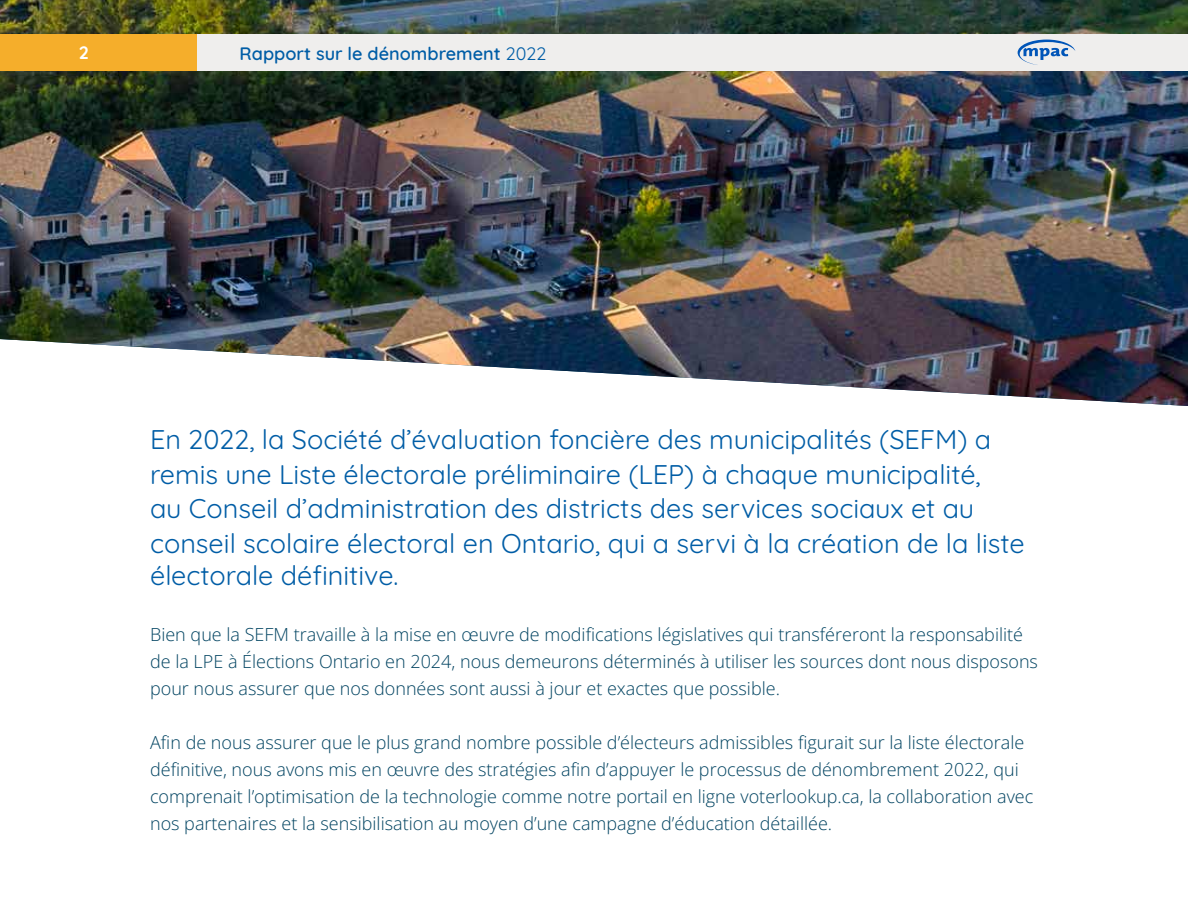
<style>
.page{position:relative;width:1188px;height:918px;background:#fff}
.page>*{position:absolute;margin:0;border:0;box-sizing:border-box;transform-origin:0 0}
.Paragraph{font:27px/34px "Quicksand";color:#005da6}
.Paragraph-2{font:300 18px/27px "Open Sans";color:#004361}
.t1{font:600 18px "Quicksand";color:#005da6}
.t2{font:700 18px "Quicksand";color:#fff}
.s1{font-weight:400}
</style>
<div class="page">
<img style="left:0;top:0;width:1188px;height:406px">
<div style="left:0;top:34px;width:196px;height:37px;background:#f5ae2b"></div>
<div style="left:197px;top:34px;width:991px;height:37px;background:#efeeed"></div>
<svg style="left:1018px;top:40px;width:57px;height:25px"></svg>
<p class="t2" style="left:79px;top:39px;width:12px">2</p>
<p class="t1" style="left:240px;top:39px;width:308px">Rapport sur le dénombrement <span class="s1">2022</span></p>
<p class="Paragraph" style="left:150px;top:420px;width:876px">En 2022, la Société d’évaluation foncière des municipalités (SEFM) a remis une Liste électorale préliminaire (LEP) à chaque municipalité,<br>au Conseil d’administration des districts des services sociaux et au conseil scolaire électoral en Ontario, qui a servi à la création de la liste électorale définitive.</p>
<p class="Paragraph-2" style="left:150px;top:621px;width:889px">Bien que la SEFM travaille à la mise en œuvre de modifications législatives qui transféreront la responsabilité de la LPE à Élections Ontario en 2024, nous demeurons déterminés à utiliser les sources dont nous disposons pour nous assurer que nos données sont aussi à jour et exactes que possible.</p>
<p class="Paragraph-2" style="left:150px;top:729px;width:885px">Afin de nous assurer que le plus grand nombre possible d’électeurs admissibles figurait sur la liste électorale définitive, nous avons mis en œuvre des stratégies afin d’appuyer le processus de dénombrement 2022, qui comprenait l’optimisation de la technologie comme notre portail en ligne voterlookup.ca, la collaboration avec nos partenaires et la sensibilisation au moyen d’une campagne d’éducation détaillée.</p>
</div>
